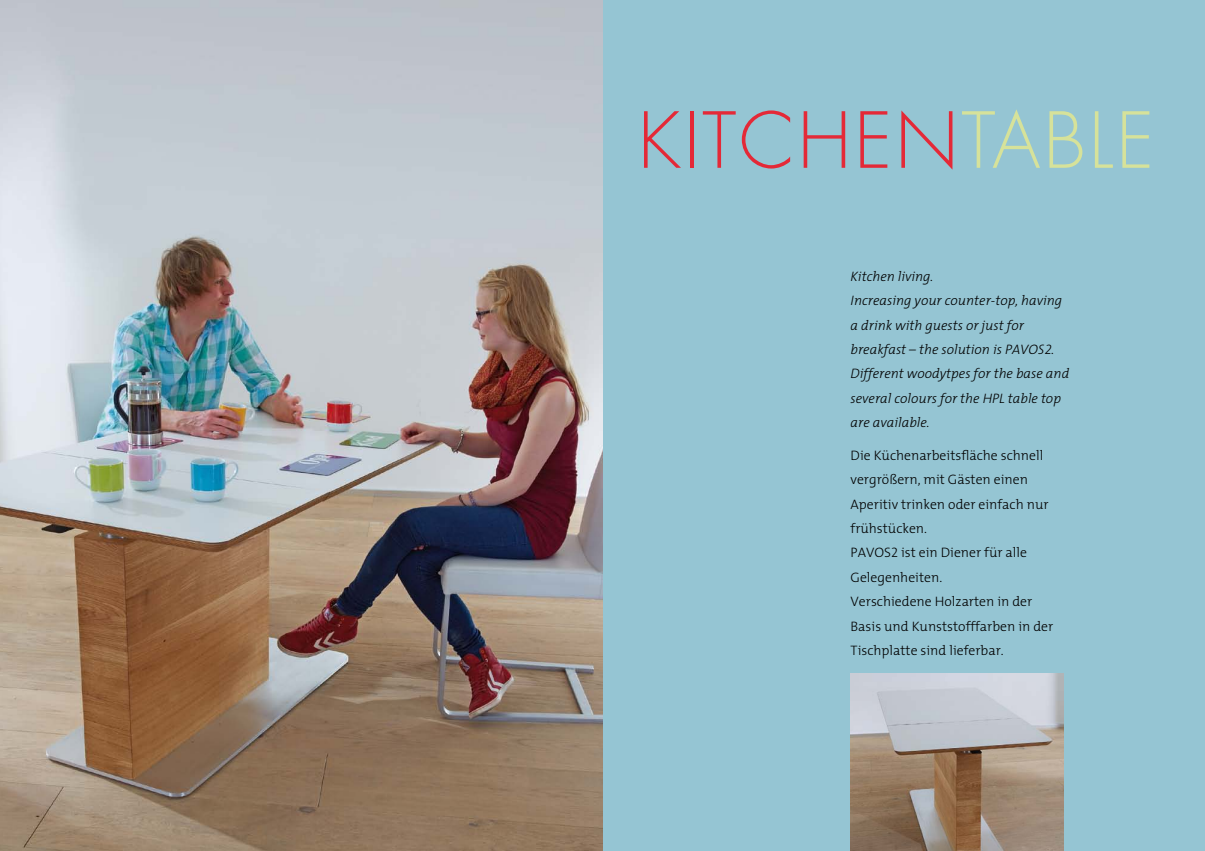
<style>
.page{position:relative;width:1205px;height:851px;background:#fff}
.page>*{position:absolute;margin:0;border:0;box-sizing:border-box;transform-origin:0 0}
.t1{font:300 75px "Futura";letter-spacing:.04em;color:#e42937}
.t2{font:300 13.75px/24.4px "The Mix";color:#000}
.t3{font:italic 300 13.75px/24.4px "The Mix";color:#000}
.s1{color:#d6e29a}
.s2{font-family:"The Mix Caps"}
</style>
<div class="page">
<div style="left:602px;top:0;width:603px;height:850px;background:#95c5d3"></div>
<img style="left:0;top:0;width:602px;height:850px">
<img style="left:850px;top:673px;width:213px;height:177px">
<h1 class="t1" style="left:638px;top:92px;width:518px">KITCHEN<span class="s1">TABLE</span></h1>
<p class="t3" style="left:850px;top:263px;width:220px">Kitchen living.<br>Increasing your counter-top, having a drink with guests or just for breakfast – the solution is <span class="s2">PAVOS2</span>.<br>Different woodytpes for the base and several colours for the HPL table top are available.</p>
<p class="t2" style="left:850px;top:442px;width:204px">Die Küchenarbeitsfläche schnell vergrößern, mit Gästen einen<br>Aperitiv trinken oder einfach nur frühstücken.<br><span class="s2">PAVOS2</span> ist ein Diener für alle<br>Gelegenheiten.<br>Verschiedene Holzarten in der<br>Basis und Kunststofffarben in der<br>Tischplatte sind lieferbar.</p>
</div>
